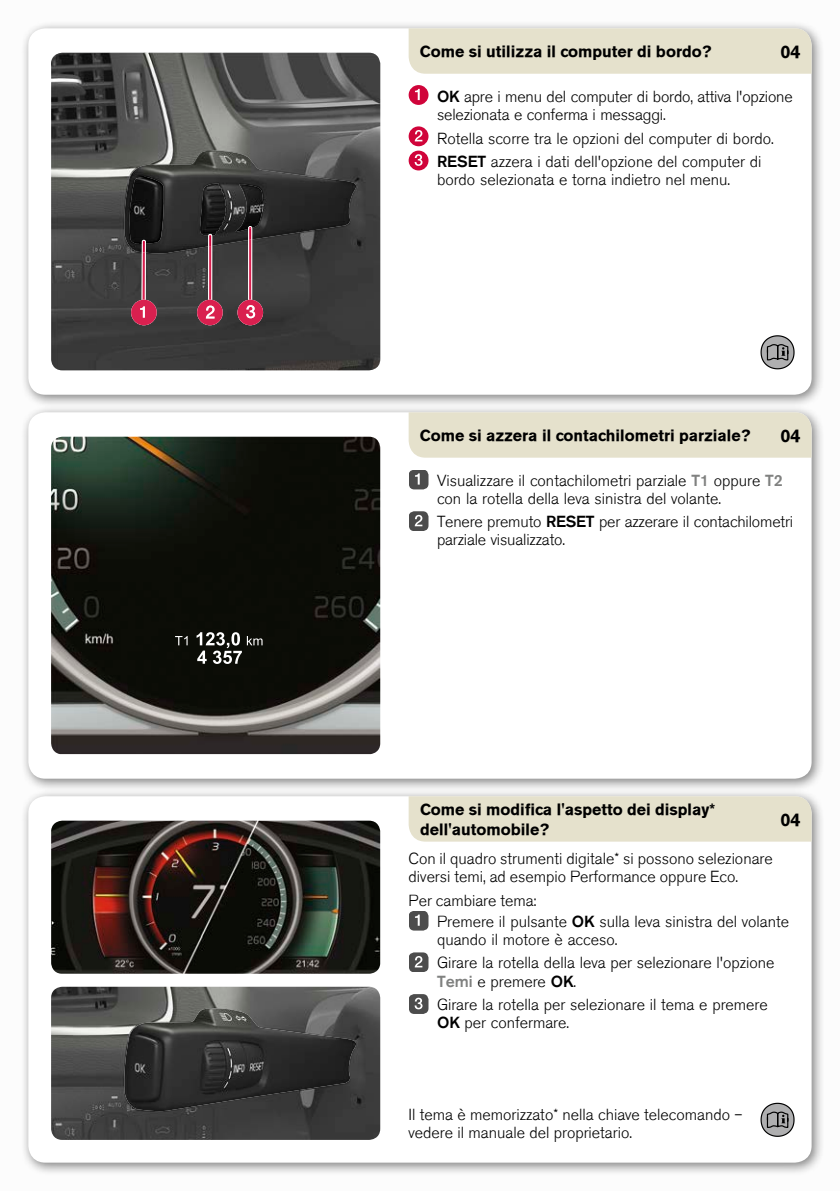
<style>
.page{position:relative;width:840px;height:1191px;background:#fff}
.page>*{position:absolute;margin:0;border:0;box-sizing:border-box;transform-origin:0 0}
.t1{font:700 18px "Volvo Sans";color:#000}
.t2{font:300 16px/18px "Volvo Sans";color:#000}
.t3{font:700 16px/19.2px "Volvo Sans";color:#000}
.s1{font-style:inherit}
.s2{color:#808180}
</style>
<div class="page">
<div style="left:20px;top:20px;width:804px;height:388px;background:#000;opacity:.5"></div>
<div style="left:28px;top:28px;width:783px;height:367px;background:#fff;border-radius:17px"></div>
<div style="left:20px;top:404px;width:804px;height:388px;background:#000;opacity:.5"></div>
<div style="left:28px;top:412px;width:783px;height:366px;background:#fff;border-radius:17px"></div>
<div style="left:20px;top:788px;width:804px;height:388px;background:#000;opacity:.5"></div>
<div style="left:28px;top:796px;width:783px;height:366px;background:#fff;border-radius:17px"></div>
<div style="left:408px;top:28px;width:403px;height:46px;background:#e5e1cc"></div>
<img style="left:51px;top:53px;width:329px;height:317px">
<svg style="left:131px;top:252px;width:26px;height:73px;background:#7c4351"></svg>
<svg style="left:197px;top:246px;width:25px;height:79px;background:#7c4855"></svg>
<svg style="left:237px;top:239px;width:26px;height:86px;background:#774753"></svg>
<img style="left:129px;top:177px;width:35px;height:67px">
<svg style="left:142px;top:240px;width:4px;height:4px"></svg>
<img style="left:199px;top:183px;width:27px;height:53px">
<img style="left:235px;top:184px;width:28px;height:48px">
<svg style="left:248px;top:226px;width:4px;height:3px"></svg>
<div style="left:408px;top:412px;width:403px;height:46px;background:#e5e1cc"></div>
<img style="left:51px;top:437px;width:329px;height:317px">
<svg style="left:175px;top:636px;width:12px;height:9px"></svg>
<svg style="left:196px;top:632px;width:66px;height:32px;background:#464743"></svg>
<div style="left:408px;top:796px;width:403px;height:45px;background:#e5e1cc"></div>
<img style="left:51px;top:820px;width:329px;height:153px">
<img style="left:51px;top:986px;width:329px;height:153px">
<div style="left:408px;top:85px;width:20px;height:20px;background:#d0043a;border-radius:50%"></div>
<svg style="left:415px;top:89px;width:4px;height:11px"></svg>
<svg style="left:408px;top:126px;width:20px;height:20px"></svg>
<svg style="left:414px;top:130px;width:8px;height:11px"></svg>
<div style="left:408px;top:151px;width:20px;height:19px;background:#d0043a;border-radius:50%"></div>
<svg style="left:414px;top:154px;width:8px;height:12px"></svg>
<svg style="left:760px;top:335px;width:34px;height:34px"></svg>
<svg style="left:409px;top:470px;width:19px;height:19px"></svg>
<svg style="left:409px;top:511px;width:19px;height:20px"></svg>
<svg style="left:409px;top:911px;width:19px;height:19px"></svg>
<svg style="left:409px;top:952px;width:19px;height:20px"></svg>
<svg style="left:409px;top:994px;width:19px;height:20px"></svg>
<svg style="left:760px;top:1102px;width:34px;height:34px"></svg>
<p class="t1" style="left:780px;top:41px;width:22px">04</p>
<p class="t3" style="left:420px;top:42px;width:293px">Come si utilizza il computer di bordo?</p>
<p class="t2" style="left:437px;top:88px;width:357px"><span class="s1">OK</span> apre i menu del computer di bordo, attiva l'opzione selezionata e conferma i messaggi.</p>
<p class="t2" style="left:437px;top:127px;width:338px;line-height:23.6px">Rotella scorre tra le opzioni del computer di bordo.<br><span class="s1">RESET</span> azzera i dati dell'opzione del computer di</p>
<p class="t2" style="left:437px;top:171px;width:294px">bordo selezionata e torna indietro nel menu.</p>
<p class="t3" style="left:420px;top:426px;width:332px">Come si azzera il contachilometri parziale?</p>
<p class="t1" style="left:780px;top:425px;width:22px">04</p>
<p class="t2" style="left:437px;top:471px;width:347px">Visualizzare il contachilometri parziale <span class="s2">T1</span> oppure <span class="s2">T2 </span>con la rotella della leva sinistra del volante.</p>
<p class="t2" style="left:437px;top:513px;width:357px">Tenere premuto <span class="s1">RESET</span> per azzerare il contachilometri parziale visualizzato.</p>
<p class="t3" style="left:420px;top:800px;width:296px">Come si modifica l'aspetto dei display* dell'automobile?</p>
<p class="t1" style="left:780px;top:809px;width:22px">04</p>
<p class="t2" style="left:408px;top:850px;width:365px">Con il quadro strumenti digitale* si possono selezionare diversi temi, ad esempio Performance oppure Eco.</p>
<p class="t2" style="left:437px;top:890px;width:353px;line-height:20.8px;text-indent:-28px">Per cambiare tema:<br>Premere il pulsante <span class="s1">OK</span> sulla leva sinistra del volante</p>
<p class="t2" style="left:437px;top:927px;width:339px;line-height:23.6px">quando il motore è acceso.<br>Girare la rotella della leva per selezionare l'opzione</p>
<p class="t2" style="left:437px;top:969px;width:332px;line-height:23.6px"><span class="s2">Temi</span> e premere <span class="s1">OK</span>.<br>Girare la rotella per selezionare il tema e premere</p>
<p class="t2" style="left:437px;top:1013px;width:134px"><span class="s1">OK</span> per confermare.</p>
<p class="t2" style="left:408px;top:1105px;width:335px">Il tema è memorizzato* nella chiave telecomando – vedere il manuale del proprietario.</p>
</div>
